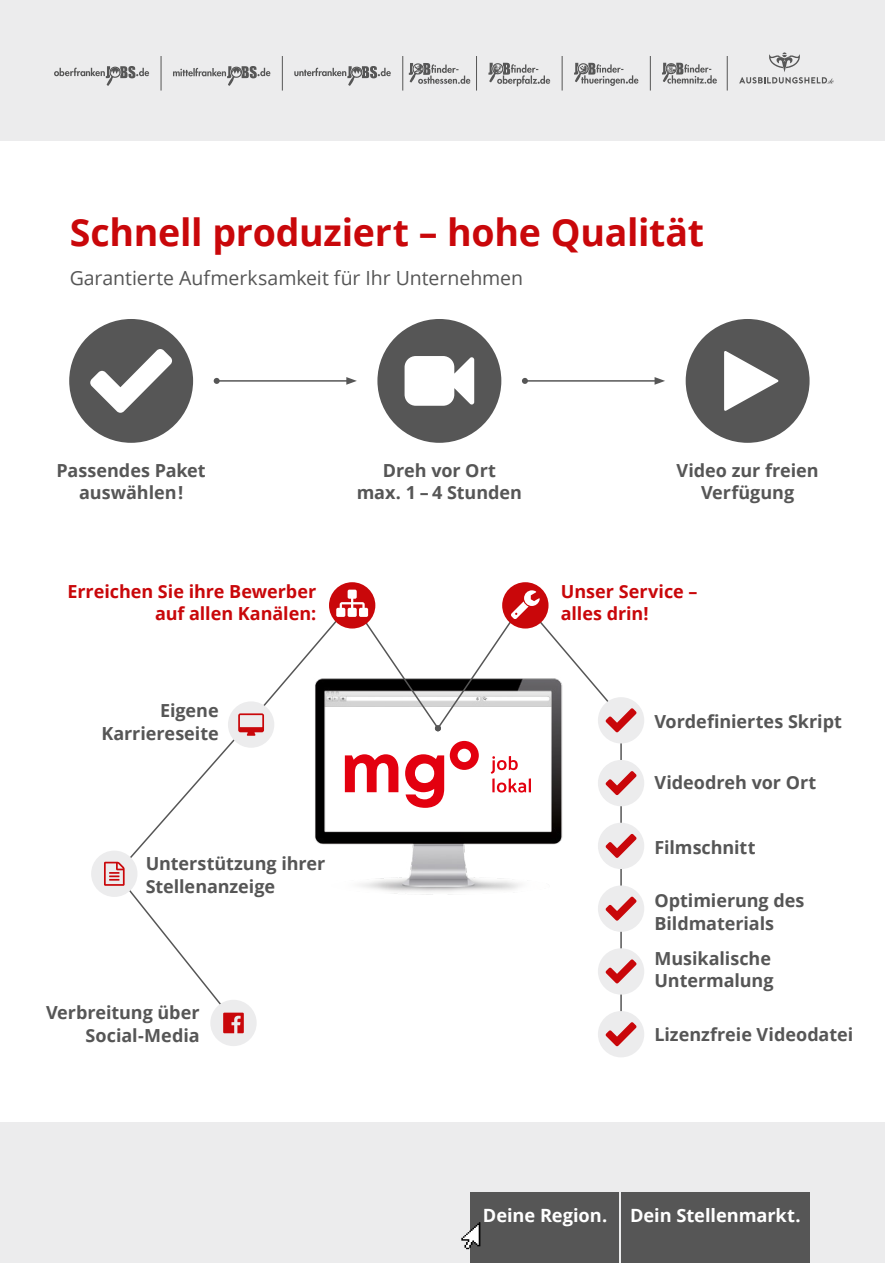
<style>
.page{position:relative;width:885px;height:1263px;background:#fff}
.page>*{position:absolute;margin:0;border:0;box-sizing:border-box;transform-origin:0 0}
.t1{font:700 37.5px "Open Sans";letter-spacing:-.005em;color:#c9070a}
.t2{font:19.5px "Open Sans";letter-spacing:-.005em;color:#565656}
.t3{font:700 18.3px "Open Sans";letter-spacing:-.005em;color:#fff}
.t4{font:700 18px/22.5px "Open Sans";letter-spacing:-.005em;color:#565656;text-align:center}
.t5{font:700 18px/22.5px "Open Sans";letter-spacing:-.005em;color:#c9070a;text-align:right}
</style>
<div class="page">
<svg style="left:440px;top:601px;width:182px;height:410px"></svg>
<svg style="left:124px;top:602px;width:316px;height:403px"></svg>
<svg style="left:435px;top:725px;width:6px;height:6px"></svg>
<div style="left:69px;top:319px;width:124px;height:124px;background:#565656;border-radius:50%"></div>
<svg style="left:90px;top:349px;width:82px;height:64px"></svg>
<div style="left:377px;top:319px;width:124px;height:124px;background:#565656;border-radius:50%"></div>
<svg style="left:404px;top:356px;width:70px;height:50px"></svg>
<div style="left:685px;top:319px;width:124px;height:124px;background:#565656;border-radius:50%"></div>
<svg style="left:724px;top:351px;width:54px;height:60px"></svg>
<hr style="left:217px;top:380px;width:131px;height:2px;background:#565656">
<svg style="left:214px;top:378px;width:6px;height:6px"></svg>
<svg style="left:346px;top:377px;width:11px;height:8px"></svg>
<hr style="left:525px;top:380px;width:131px;height:2px;background:#565656">
<svg style="left:522px;top:378px;width:6px;height:6px"></svg>
<svg style="left:654px;top:377px;width:11px;height:8px"></svg>
<div style="left:228px;top:701px;width:46px;height:47px;background:#ececed;border-radius:50%"></div>
<svg style="left:238px;top:713px;width:26px;height:23px"></svg>
<div style="left:210px;top:1000px;width:47px;height:46px;background:#ececed;border-radius:50%"></div>
<svg style="left:223px;top:1012px;width:21px;height:21px"></svg>
<div style="left:91px;top:850px;width:46px;height:47px;background:#ececed;border-radius:50%"></div>
<svg style="left:104px;top:862px;width:21px;height:24px"></svg>
<div style="left:502px;top:582px;width:46px;height:46px;background:#c9070a;border-radius:50%"></div>
<svg style="left:511px;top:590px;width:28px;height:29px"></svg>
<div style="left:329px;top:582px;width:46px;height:46px;background:#c9070a;border-radius:50%"></div>
<svg style="left:336px;top:590px;width:32px;height:27px"></svg>
<div style="left:598px;top:697px;width:46px;height:46px;background:#ececed;border-radius:50%"></div>
<svg style="left:605px;top:708px;width:31px;height:24px"></svg>
<div style="left:598px;top:885px;width:46px;height:47px;background:#ececed;border-radius:50%"></div>
<svg style="left:605px;top:897px;width:31px;height:24px"></svg>
<div style="left:598px;top:760px;width:46px;height:46px;background:#ececed;border-radius:50%"></div>
<svg style="left:605px;top:771px;width:31px;height:24px"></svg>
<div style="left:598px;top:948px;width:46px;height:46px;background:#ececed;border-radius:50%"></div>
<svg style="left:605px;top:959px;width:31px;height:24px"></svg>
<div style="left:598px;top:823px;width:46px;height:46px;background:#ececed;border-radius:50%"></div>
<svg style="left:605px;top:834px;width:31px;height:24px"></svg>
<div style="left:598px;top:1011px;width:46px;height:46px;background:#ececed;border-radius:50%"></div>
<svg style="left:605px;top:1022px;width:31px;height:24px"></svg>
<div style="left:0;top:0;width:884px;height:140px;background:#ececed"></div>
<div style="left:0;top:1123px;width:884px;height:140px;background:#ececed"></div>
<div style="left:621px;top:1193px;width:188px;height:70px;background:#565656"></div>
<div style="left:470px;top:1193px;width:149px;height:70px;background:#565656"></div>
<svg style="left:461px;top:1222px;width:19px;height:27px"></svg>
<hr style="left:561px;top:56px;width:1px;height:35px;background:#565656">
<hr style="left:650px;top:56px;width:1px;height:35px;background:#565656">
<hr style="left:727px;top:56px;width:1px;height:35px;background:#565656">
<svg style="left:739px;top:52px;width:94px;height:32px"></svg>
<svg style="left:54px;top:66px;width:95px;height:20px"></svg>
<svg style="left:173px;top:66px;width:97px;height:20px"></svg>
<hr style="left:161px;top:56px;width:1px;height:35px;background:#565656">
<hr style="left:402px;top:56px;width:1px;height:35px;background:#565656">
<hr style="left:282px;top:56px;width:1px;height:35px;background:#565656">
<hr style="left:476px;top:56px;width:1px;height:35px;background:#565656">
<svg style="left:294px;top:66px;width:97px;height:20px"></svg>
<svg style="left:488px;top:63px;width:62px;height:23px"></svg>
<svg style="left:574px;top:63px;width:64px;height:23px"></svg>
<svg style="left:662px;top:63px;width:54px;height:21px"></svg>
<svg style="left:409px;top:63px;width:61px;height:21px"></svg>
<svg style="left:345px;top:741px;width:186px;height:67px"></svg>
<h1 class="t1" style="left:70px;top:205px;width:636px">Schnell produziert – hohe Qualität</h1>
<p class="t2" style="left:70px;top:265px;width:455px">Garantierte Aufmerksamkeit für Ihr Unternehmen</p>
<p class="t4" style="left:57px;top:459px;width:151px">Passendes Paket auswählen!</p>
<p class="t4" style="left:357px;top:459px;width:167px">Dreh vor Ort<br>max. 1 – 4 Stunden</p>
<p class="t4" style="left:676px;top:459px;width:144px">Video zur freien<br>Verfügung</p>
<p class="t5" style="left:67px;top:580px;width:250px">Erreichen Sie ihre Bewerber auf allen Kanälen:</p>
<p class="t4" style="left:101px;top:699px;width:119px;text-align:right">Eigene<br>Karriereseite</p>
<p class="t4" style="left:146px;top:852px;width:181px;text-align:left">Unterstützung ihrer<br>Stellenanzeige</p>
<p class="t4" style="left:46px;top:1001px;width:155px;text-align:right">Verbreitung über<br>Social-Media</p>
<p class="t5" style="left:561px;top:580px;width:138px;text-align:left">Unser Service – alles drin!</p>
<p class="t4" style="left:654px;top:709px;width:189px">Vordefiniertes Skript</p>
<p class="t4" style="left:654px;top:770px;width:163px">Videodreh vor Ort</p>
<p class="t4" style="left:654px;top:835px;width:102px">Filmschnitt</p>
<p class="t4" style="left:654px;top:889px;width:151px;text-align:left">Optimierung des<br>Bildmaterials</p>
<p class="t4" style="left:654px;top:947px;width:121px;text-align:left">Musikalische<br>Untermalung</p>
<p class="t4" style="left:654px;top:1023px;width:200px">Lizenzfreie Videodatei</p>
<p class="t3" style="left:483px;top:1202px;width:319px">Deine Region. Dein Stellenmarkt.</p>
</div>
